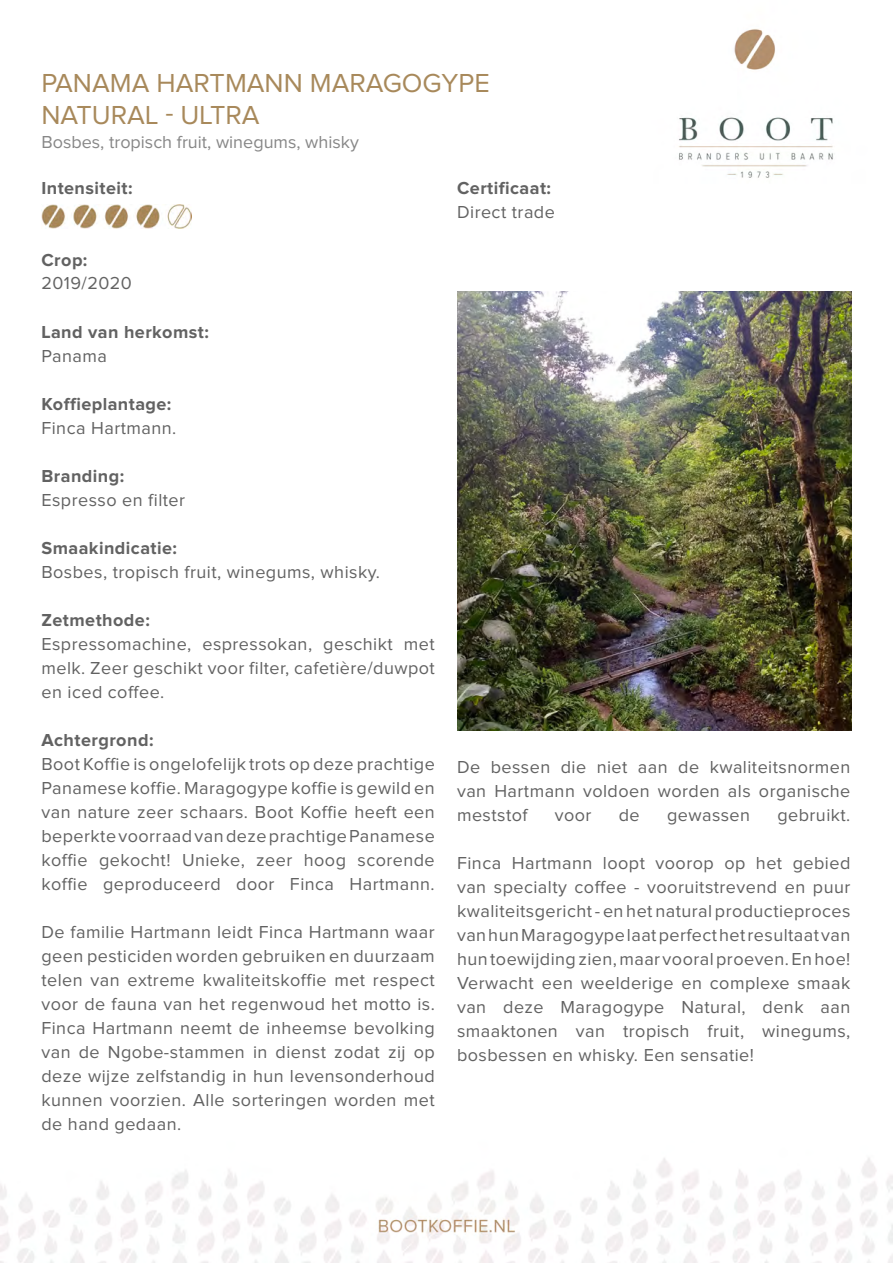
<style>
.page{position:relative;width:893px;height:1263px;background:#fff}
.page>*{position:absolute;margin:0;border:0;box-sizing:border-box;transform-origin:0 0}
.t1{font:27px/32.4px "Proxima Nova";color:#a8895b}
.t2{font:18px/24px "Proxima Nova";letter-spacing:.025em;color:#626262;text-align:justify}
.t3{font:700 18px "Proxima Nova";letter-spacing:.025em;color:#626262}
.t4{font:18px "Proxima Nova";color:#878787}
</style>
<div class="page">
<img style="left:0;top:29px;width:893px;height:1234px">
<img style="left:457px;top:291px;width:394px;height:439px">
<img style="left:41px;top:204px;width:151px;height:25px">
<h1 class="t1" style="left:41px;top:68px;width:450px">PANAMA HARTMANN MARAGOGYPE<br>NATURAL - ULTRA</h1>
<p class="t4" style="left:41px;top:133px;width:319px">Bosbes, tropisch fruit, winegums, whisky</p>
<p class="t3" style="left:41px;top:180px;width:93px">Intensiteit:</p>
<p class="t3" style="left:457px;top:180px;width:95px">Certificaat:</p>
<p class="t2" style="left:457px;top:201px;width:99px">Direct trade</p>
<p class="t3" style="left:41px;top:251px;width:47px">Crop:</p>
<p class="t2" style="left:41px;top:272px;width:92px">2019/2020</p>
<p class="t3" style="left:41px;top:323px;width:169px">Land van herkomst:</p>
<p class="t2" style="left:41px;top:344px;width:67px">Panama</p>
<p class="t3" style="left:41px;top:395px;width:131px">Koffieplantage:</p>
<p class="t2" style="left:41px;top:416px;width:136px">Finca Hartmann.</p>
<p class="t3" style="left:41px;top:467px;width:84px">Branding:</p>
<p class="t2" style="left:41px;top:488px;width:145px">Espresso en filter</p>
<p class="t3" style="left:41px;top:539px;width:137px">Smaakindicatie:</p>
<p class="t2" style="left:41px;top:560px;width:340px">Bosbes, tropisch fruit, winegums, whisky.</p>
<p class="t3" style="left:41px;top:611px;width:110px">Zetmethode:</p>
<p class="t2" style="left:41px;top:632px;width:395px">Espressomachine, espressokan, geschikt met melk. Zeer geschikt voor filter, cafetière/duwpot en iced coffee.</p>
<p class="t3" style="left:41px;top:731px;width:113px">Achtergrond:</p>
<p class="t2" style="left:41px;top:752px;width:395px">Boot Koffie is ongelofelijk trots op deze prachtige Panamese koffie. Maragogype koffie is gewild en van nature zeer schaars. Boot Koffie heeft een beperkte voorraad van deze prachtige Panamese koffie gekocht! Unieke, zeer hoog scorende koffie geproduceerd door Finca Hartmann.</p>
<p class="t2" style="left:41px;top:920px;width:395px">De familie Hartmann leidt Finca Hartmann waar geen pesticiden worden gebruiken en duurzaam telen van extreme kwaliteitskoffie met respect voor de fauna van het regenwoud het motto is.<br>Finca Hartmann neemt de inheemse bevolking van de Ngobe-stammen in dienst zodat zij op deze wijze zelfstandig in hun levensonderhoud kunnen voorzien. Alle sorteringen worden met de hand gedaan.</p>
<p class="t2" style="left:457px;top:756px;width:395px">De bessen die niet aan de kwaliteitsnormen van Hartmann voldoen worden als organische meststof</p>
<p class="t2" style="left:555px;top:804px;width:38px">voor</p>
<p class="t2" style="left:619px;top:804px;width:22px">de</p>
<p class="t2" style="left:667px;top:804px;width:85px">gewassen</p>
<p class="t2" style="left:777px;top:804px;width:75px">gebruikt.</p>
<p class="t2" style="left:457px;top:852px;width:395px">Finca Hartmann loopt voorop op het gebied van specialty coffee - vooruitstrevend en puur kwaliteitsgericht - en het natural productieproces van hun Maragogype laat perfect het resultaat van hun toewijding zien, maar vooral proeven. En hoe!<br>Verwacht een weelderige en complexe smaak van deze Maragogype Natural, denk aan smaaktonen van tropisch fruit, winegums, bosbessen en whisky. Een sensatie!</p>
</div>
